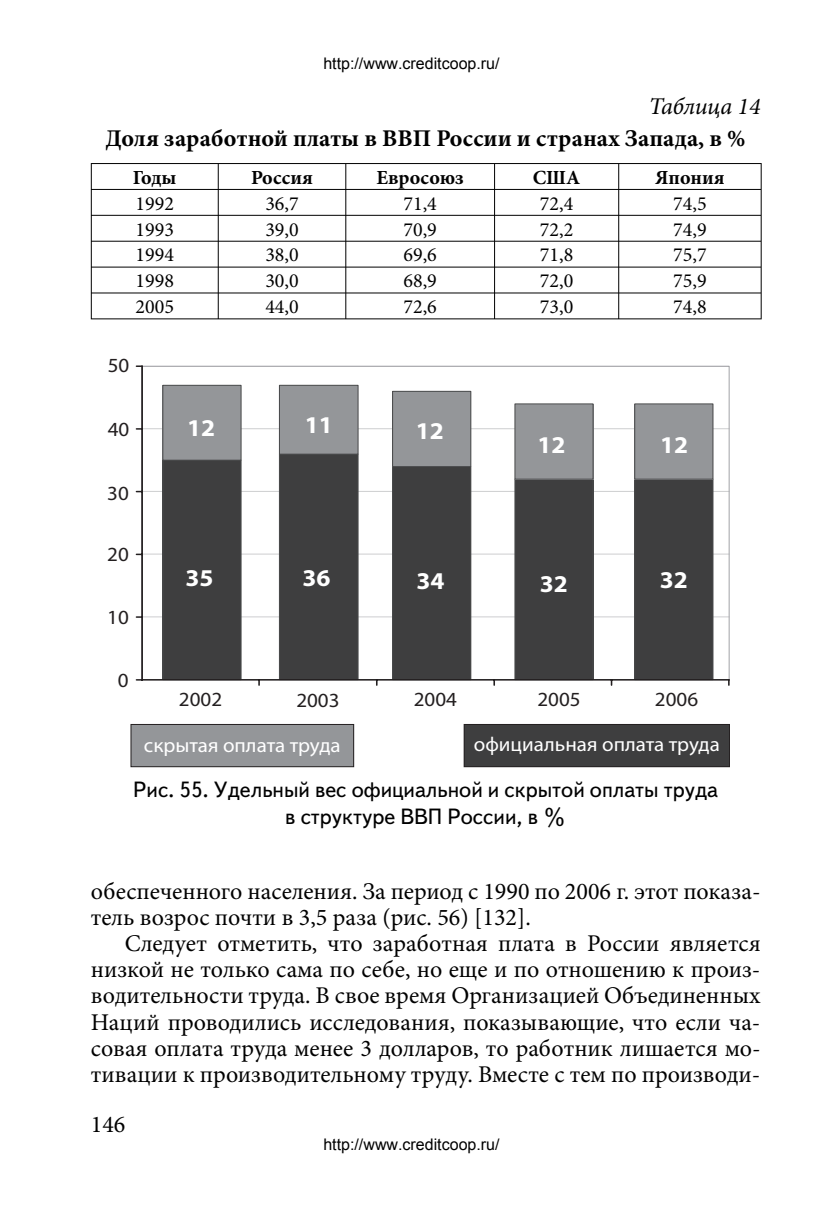
<style>
.page{position:relative;width:823px;height:1208px;background:#fff}
.page>*{position:absolute;margin:0;border:0;box-sizing:border-box;transform-origin:0 0}
.t1{font:700 24.2px "Myriad Pro";color:#fff;scale:1.05 1}
.t2{font:24px/26.2px "Minion Pro";color:#000}
.t3{font:700 24px "Minion Pro";color:#000}
.t4{font:italic 24px "Minion Pro";letter-spacing:-.01em;color:#000}
.t5{font:22px/26.4px "Text Book C";color:#000;text-align:center}
.t6{font:20.2px "Myriad Pro";color:#fff;scale:1.05 1}
.t7{font:20.2px "Myriad Pro";color:#231f20;scale:1.05 1}
.t8{font:20px "Minion Pro";color:#000}
.t9{font:700 20px "Minion Pro";color:#000}
.t10{font:16px "Arial";color:#000}
</style>
<div class="page">
<hr style="left:91px;top:163px;width:127px;height:1px;background:#000">
<hr style="left:218px;top:163px;width:127px;height:1px;background:#000">
<hr style="left:345px;top:163px;width:149px;height:1px;background:#000">
<hr style="left:494px;top:163px;width:124px;height:1px;background:#000">
<hr style="left:618px;top:163px;width:143px;height:1px;background:#000">
<hr style="left:91px;top:189px;width:127px;height:1px;background:#000">
<hr style="left:218px;top:189px;width:127px;height:1px;background:#000">
<hr style="left:345px;top:189px;width:149px;height:1px;background:#000">
<hr style="left:494px;top:189px;width:124px;height:1px;background:#000">
<hr style="left:618px;top:189px;width:143px;height:1px;background:#000">
<hr style="left:91px;top:215px;width:127px;height:1px;background:#000">
<hr style="left:218px;top:215px;width:127px;height:1px;background:#000">
<hr style="left:345px;top:215px;width:149px;height:1px;background:#000">
<hr style="left:494px;top:215px;width:124px;height:1px;background:#000">
<hr style="left:618px;top:215px;width:143px;height:1px;background:#000">
<hr style="left:91px;top:241px;width:127px;height:1px;background:#000">
<hr style="left:218px;top:241px;width:127px;height:1px;background:#000">
<hr style="left:345px;top:241px;width:149px;height:1px;background:#000">
<hr style="left:494px;top:241px;width:124px;height:1px;background:#000">
<hr style="left:618px;top:241px;width:143px;height:1px;background:#000">
<hr style="left:91px;top:267px;width:127px;height:1px;background:#000">
<hr style="left:218px;top:267px;width:127px;height:1px;background:#000">
<hr style="left:345px;top:267px;width:149px;height:1px;background:#000">
<hr style="left:494px;top:267px;width:124px;height:1px;background:#000">
<hr style="left:618px;top:267px;width:143px;height:1px;background:#000">
<hr style="left:91px;top:292px;width:127px;height:1px;background:#000">
<svg style="left:91px;top:164px;width:1px;height:154px"></svg>
<hr style="left:218px;top:292px;width:127px;height:1px;background:#000">
<svg style="left:218px;top:164px;width:1px;height:154px"></svg>
<hr style="left:345px;top:292px;width:149px;height:1px;background:#000">
<svg style="left:345px;top:164px;width:1px;height:154px"></svg>
<hr style="left:494px;top:292px;width:124px;height:1px;background:#000">
<svg style="left:494px;top:164px;width:1px;height:154px"></svg>
<hr style="left:618px;top:292px;width:143px;height:1px;background:#000">
<svg style="left:618px;top:164px;width:1px;height:154px"></svg>
<svg style="left:760px;top:164px;width:1px;height:154px"></svg>
<hr style="left:91px;top:318px;width:527px;height:1px;background:#000">
<hr style="left:618px;top:318px;width:143px;height:1px;background:#000">
<svg style="left:142px;top:365px;width:587px;height:315px"></svg>
<div style="left:163px;top:460px;width:78px;height:219px;background:#3e3e3f"></div>
<div style="left:162px;top:460px;width:79px;height:220px;border:1px solid #494a4b"></div>
<div style="left:163px;top:385px;width:78px;height:75px;background:#949699"></div>
<div style="left:162px;top:385px;width:79px;height:75px;border:1px solid #494a4b"></div>
<div style="left:279px;top:454px;width:79px;height:225px;background:#3e3e3f"></div>
<div style="left:279px;top:454px;width:79px;height:226px;border:1px solid #494a4b"></div>
<div style="left:279px;top:385px;width:79px;height:69px;background:#949699"></div>
<div style="left:279px;top:385px;width:79px;height:69px;border:1px solid #494a4b"></div>
<div style="left:392px;top:466px;width:78px;height:213px;background:#3e3e3f"></div>
<div style="left:392px;top:466px;width:79px;height:214px;border:1px solid #494a4b"></div>
<div style="left:392px;top:391px;width:78px;height:75px;background:#949699"></div>
<div style="left:392px;top:391px;width:79px;height:76px;border:1px solid #494a4b"></div>
<div style="left:514px;top:479px;width:78px;height:200px;background:#3e3e3f"></div>
<div style="left:514px;top:479px;width:79px;height:201px;border:1px solid #494a4b"></div>
<div style="left:514px;top:404px;width:78px;height:75px;background:#949699"></div>
<div style="left:514px;top:403px;width:79px;height:76px;border:1px solid #494a4b"></div>
<div style="left:634px;top:479px;width:78px;height:200px;background:#3e3e3f"></div>
<div style="left:634px;top:479px;width:79px;height:201px;border:1px solid #494a4b"></div>
<div style="left:634px;top:404px;width:78px;height:75px;background:#949699"></div>
<div style="left:634px;top:403px;width:79px;height:76px;border:1px solid #494a4b"></div>
<hr style="left:141px;top:366px;width:2px;height:314px;background:#231f20">
<hr style="left:142px;top:679px;width:586px;height:1px;background:#231f20">
<div style="left:131px;top:724px;width:222px;height:42px;background:#949699"></div>
<div style="left:130px;top:724px;width:224px;height:43px;border:1px solid #231f20"></div>
<div style="left:464px;top:724px;width:265px;height:42px;background:#3e3e3f"></div>
<div style="left:463px;top:724px;width:266px;height:43px;border:1px solid #231f20"></div>
<p class="t10" style="left:323px;top:53px;width:178px">http://www.creditcoop.ru/</p>
<p class="t4" style="left:648px;top:97px;width:113px">Таблица 14</p>
<p class="t3" style="left:105px;top:128px;width:641px">Доля заработной платы в ВВП России и странах Запада, в %</p>
<p class="t9" style="left:133px;top:169px;width:45px">Годы</p>
<p class="t9" style="left:251px;top:169px;width:63px">Россия</p>
<p class="t9" style="left:376px;top:169px;width:89px">Евросоюз</p>
<p class="t9" style="left:532px;top:169px;width:49px">США</p>
<p class="t9" style="left:654px;top:169px;width:71px">Япония</p>
<p class="t8" style="left:135px;top:195px;width:40px">1992</p>
<p class="t8" style="left:265px;top:195px;width:35px">36,7</p>
<p class="t8" style="left:403px;top:195px;width:35px">71,4</p>
<p class="t8" style="left:539px;top:195px;width:35px">72,4</p>
<p class="t8" style="left:672px;top:195px;width:35px">74,5</p>
<p class="t8" style="left:135px;top:221px;width:40px">1993</p>
<p class="t8" style="left:265px;top:221px;width:35px">39,0</p>
<p class="t8" style="left:403px;top:221px;width:35px">70,9</p>
<p class="t8" style="left:539px;top:221px;width:35px">72,2</p>
<p class="t8" style="left:672px;top:221px;width:35px">74,9</p>
<p class="t8" style="left:135px;top:247px;width:40px">1994</p>
<p class="t8" style="left:265px;top:247px;width:35px">38,0</p>
<p class="t8" style="left:403px;top:247px;width:35px">69,6</p>
<p class="t8" style="left:539px;top:247px;width:35px">71,8</p>
<p class="t8" style="left:672px;top:247px;width:35px">75,7</p>
<p class="t8" style="left:135px;top:273px;width:40px">1998</p>
<p class="t8" style="left:265px;top:273px;width:35px">30,0</p>
<p class="t8" style="left:403px;top:273px;width:35px">68,9</p>
<p class="t8" style="left:539px;top:273px;width:35px">72,0</p>
<p class="t8" style="left:672px;top:273px;width:35px">75,9</p>
<p class="t8" style="left:135px;top:299px;width:40px">2005</p>
<p class="t8" style="left:265px;top:299px;width:35px">44,0</p>
<p class="t8" style="left:403px;top:299px;width:35px">72,6</p>
<p class="t8" style="left:539px;top:299px;width:35px">73,0</p>
<p class="t8" style="left:672px;top:299px;width:35px">74,8</p>
<p class="t7" style="left:108px;top:353px;width:22px">50</p>
<p class="t7" style="left:108px;top:417px;width:22px">40</p>
<p class="t7" style="left:107px;top:481px;width:22px">30</p>
<p class="t7" style="left:107px;top:542px;width:22px">20</p>
<p class="t7" style="left:107px;top:605px;width:22px">10</p>
<p class="t1" style="left:187px;top:414px;width:28px">12</p>
<p class="t1" style="left:304px;top:411px;width:28px">11</p>
<p class="t1" style="left:415px;top:416px;width:28px">12</p>
<p class="t1" style="left:537px;top:431px;width:28px">12</p>
<p class="t1" style="left:659px;top:431px;width:28px">12</p>
<p class="t1" style="left:185px;top:563px;width:28px">35</p>
<p class="t1" style="left:302px;top:563px;width:28px">36</p>
<p class="t1" style="left:416px;top:566px;width:28px">34</p>
<p class="t1" style="left:539px;top:569px;width:28px">32</p>
<p class="t1" style="left:659px;top:566px;width:28px">32</p>
<p class="t7" style="left:118px;top:668px;width:12px">0</p>
<p class="t7" style="left:179px;top:687px;width:43px">2002</p>
<p class="t7" style="left:296px;top:688px;width:43px">2003</p>
<p class="t7" style="left:413px;top:687px;width:43px">2004</p>
<p class="t7" style="left:537px;top:687px;width:43px">2005</p>
<p class="t7" style="left:654px;top:687px;width:43px">2006</p>
<p class="t6" style="left:144px;top:732px;width:189px">скрытая оплата труда</p>
<p class="t6" style="left:473px;top:732px;width:236px">официальная оплата труда</p>
<p class="t5" style="left:133px;top:779px;width:586px">Рис. 55. Удельный вес официальной и скрытой оплаты труда в структуре ВВП России, в %</p>
<p class="t2" style="left:91px;top:879px;width:671px">обеспеченного населения. За период с 1990 по 2006 г. этот показа&shy;тель возрос почти в 3,5 раза (рис. 56) [132].</p>
<p class="t2" style="left:91px;top:932px;width:671px;text-align:justify;text-indent:34px">Следует отметить, что заработная плата в России является низкой не только сама по себе, но еще и по отношению к произ&shy;водительности труда. В свое время Организацией Объединенных Наций проводились исследования, показывающие, что если ча&shy;совая оплата труда менее 3 долларов, то работник лишается мо&shy;тивации к производительному труду. Вместе с тем по производи-</p>
<p class="t2" style="left:91px;top:1113px;width:36px">146</p>
<p class="t10" style="left:323px;top:1134px;width:178px">http://www.creditcoop.ru/</p>
</div>
